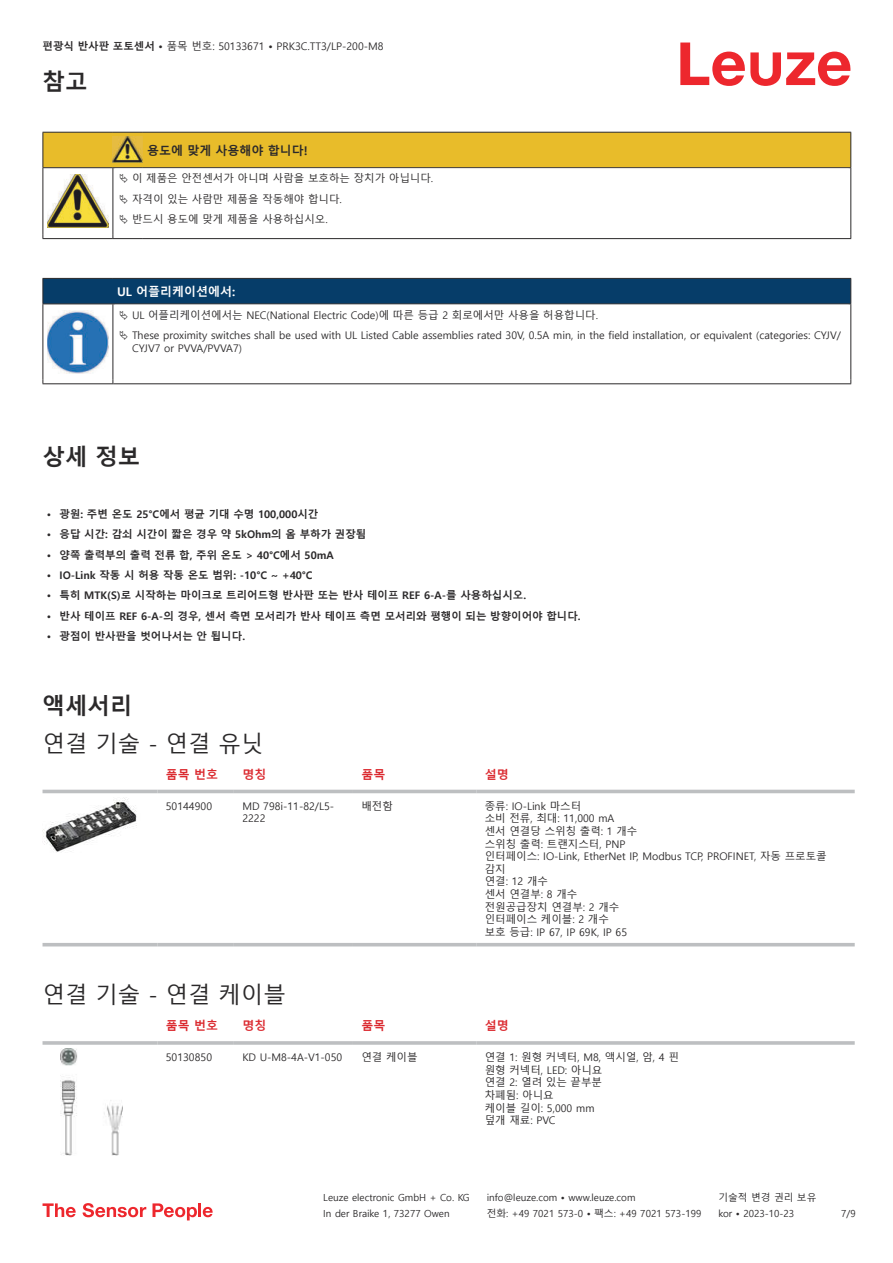
<style>
.page{position:relative;width:893px;height:1263px;background:#fff}
.page>*{position:absolute;margin:0;border:0;box-sizing:border-box;transform-origin:0 0}
.t1{font:22.5px "Malgun Gothic";color:#2b292a}
.t2{font:700 22.5px "Malgun Gothic";color:#2b292a}
.t3{font:700 12px "Malgun Gothic";color:#db2a30}
.t4{font:700 12px "Malgun Gothic";color:#2b292a}
.t5{font:700 12px "Malgun Gothic";color:#fff}
.t6{font:10.5px/12.6px "Malgun Gothic";color:#2b292a}
.t7{font:700 10.5px "Malgun Gothic";color:#2b292a}
.t8{font:9.75px "Malgun Gothic";color:#2b292a}
.s1{font-weight:700}
</style>
<div class="page">
<svg style="left:680px;top:43px;width:170px;height:43px"></svg>
<svg style="left:43px;top:789px;width:812px;height:158px"></svg>
<hr style="left:43px;top:790px;width:114px;height:3px;background:#bdbfc1">
<hr style="left:157px;top:790px;width:77px;height:3px;background:#bdbfc1">
<hr style="left:234px;top:790px;width:119px;height:3px;background:#bdbfc1">
<hr style="left:353px;top:790px;width:123px;height:3px;background:#bdbfc1">
<hr style="left:476px;top:790px;width:379px;height:3px;background:#bdbfc1">
<hr style="left:43px;top:943px;width:114px;height:3px;background:#bdbfc1">
<hr style="left:157px;top:943px;width:77px;height:3px;background:#bdbfc1">
<hr style="left:234px;top:943px;width:119px;height:3px;background:#bdbfc1">
<hr style="left:353px;top:943px;width:123px;height:3px;background:#bdbfc1">
<hr style="left:476px;top:943px;width:379px;height:3px;background:#bdbfc1">
<img style="left:43px;top:797px;width:97px;height:59px">
<hr style="left:43px;top:1041px;width:114px;height:4px;background:#bdbfc1">
<hr style="left:157px;top:1041px;width:77px;height:4px;background:#c8c9cb">
<hr style="left:234px;top:1041px;width:119px;height:4px;background:#c3c5c6">
<hr style="left:353px;top:1041px;width:123px;height:4px;background:#bdbfc1">
<hr style="left:476px;top:1041px;width:379px;height:4px;background:#c8c9cb">
<img style="left:60px;top:1049px;width:63px;height:106px">
<svg style="left:43px;top:1203px;width:33px;height:14px"></svg>
<svg style="left:83px;top:1203px;width:63px;height:14px"></svg>
<svg style="left:153px;top:1203px;width:44px;height:17px"></svg>
<hr style="left:198px;top:1203px;width:3px;height:14px;background:#ed272d">
<svg style="left:203px;top:1207px;width:10px;height:10px"></svg>
<hr style="left:43px;top:238px;width:70px;height:1px;background:#2b292a">
<hr style="left:113px;top:238px;width:30px;height:1px;background:#2b292a">
<hr style="left:143px;top:238px;width:708px;height:1px;background:#2b292a">
<hr style="left:43px;top:304px;width:1px;height:75px;background:#2b292a">
<hr style="left:113px;top:304px;width:1px;height:75px;background:#2b292a">
<hr style="left:850px;top:304px;width:1px;height:75px;background:#2b292a">
<hr style="left:43px;top:383px;width:70px;height:1px;background:#2b292a">
<hr style="left:113px;top:383px;width:738px;height:1px;background:#2b292a">
<img style="left:47px;top:358px;width:58px;height:15px">
<svg style="left:43px;top:132px;width:808px;height:106px"></svg>
<svg style="left:43px;top:278px;width:808px;height:80px"></svg>
<p class="t6" style="left:43px;top:40px;width:342px"><span class="s1">편광식 반사판 포토센서 •</span> 품목 번호: 50133671 <span class="s1">•</span> PRK3C.TT3/LP-200-M8</p>
<h1 class="t2" style="left:43px;top:69px;width:46px">참고</h1>
<p class="t4" style="left:147px;top:144px;width:162px">용도에 맞게 사용해야 합니다!</p>
<p class="t6" style="left:132px;top:169px;width:303px;line-height:20.2px">이 제품은 안전센서가 아니며 사람을 보호하는 장치가 아닙니다. 자격이 있는 사람만 제품을 작동해야 합니다.<br>반드시 용도에 맞게 제품을 사용하십시오.</p>
<p class="t5" style="left:117px;top:285px;width:120px">UL 어플리케이션에서:</p>
<p class="t6" style="left:132px;top:305px;width:710px;line-height:20.2px">UL 어플리케이션에서는 NEC(National Electric Code)에 따른 등급 2 회로에서만 사용을 허용합니다.<br>These proximity switches shall be used with UL Listed Cable assemblies rated 30V, 0.5A min, in the field installation, or equivalent (categories: CYJV/</p>
<p class="t6" style="left:132px;top:342px;width:112px">CYJV7 or PVVA/PVVA7)</p>
<h1 class="t2" style="left:43px;top:443px;width:99px">상세 정보</h1>
<p class="t7" style="left:47px;top:508px;width:273px">• 광원: 주변 온도 25°C에서 평균 기대 수명 100,000시간</p>
<p class="t7" style="left:47px;top:528px;width:321px">• 응답 시간: 감쇠 시간이 짧은 경우 약 5kOhm의 옴 부하가 권장됨</p>
<p class="t7" style="left:47px;top:549px;width:289px">• 양쪽 출력부의 출력 전류 합, 주위 온도 &gt; 40°C에서 50mA</p>
<p class="t7" style="left:47px;top:569px;width:267px">• IO-Link 작동 시 허용 작동 온도 범위: -10°C ~ +40°C</p>
<p class="t7" style="left:47px;top:589px;width:481px">• 특히 MTK(S)로 시작하는 마이크로 트리어드형 반사판 또는 반사 테이프 REF 6-A-를 사용하십시오.</p>
<p class="t7" style="left:47px;top:610px;width:535px">• 반사 테이프 REF 6-A-의 경우, 센서 측면 모서리가 반사 테이프 측면 모서리와 평행이 되는 방향이어야 합니다.</p>
<p class="t7" style="left:47px;top:630px;width:200px">• 광점이 반사판을 벗어나서는 안 됩니다.</p>
<h1 class="t2" style="left:43px;top:692px;width:91px">액세서리</h1>
<h1 class="t1" style="left:43px;top:731px;width:222px">연결 기술 - 연결 유닛</h1>
<p class="t3" style="left:166px;top:767px;width:54px">품목 번호</p>
<p class="t3" style="left:242px;top:767px;width:25px">명칭</p>
<p class="t3" style="left:361px;top:767px;width:25px">품목</p>
<p class="t3" style="left:485px;top:767px;width:25px">설명</p>
<p class="t6" style="left:166px;top:800px;width:48px">50144900</p>
<p class="t6" style="left:242px;top:800px;width:93px">MD 798i-11-82/L5-<br>2222</p>
<p class="t6" style="left:361px;top:800px;width:33px">배전함</p>
<p class="t6" style="left:485px;top:800px;width:343px">종류: IO-Link 마스터<br>소비 전류, 최대: 11,000 mA<br>센서 연결당 스위칭 출력: 1 개수<br>스위칭 출력: 트랜지스터, PNP<br>인터페이스: IO-Link, EtherNet IP, Modbus TCP, PROFINET, 자동 프로토콜 감지<br>연결: 12 개수<br>센서 연결부: 8 개수<br>전원공급장치 연결부: 2 개수<br>인터페이스 케이블: 2 개수<br>보호 등급: IP 67, IP 69K, IP 65</p>
<h1 class="t1" style="left:43px;top:982px;width:245px">연결 기술 - 연결 케이블</h1>
<p class="t3" style="left:166px;top:1019px;width:54px">품목 번호</p>
<p class="t3" style="left:242px;top:1019px;width:25px">명칭</p>
<p class="t3" style="left:361px;top:1019px;width:25px">품목</p>
<p class="t3" style="left:485px;top:1019px;width:25px">설명</p>
<p class="t6" style="left:166px;top:1051px;width:48px">50130850</p>
<p class="t6" style="left:242px;top:1051px;width:101px">KD U-M8-4A-V1-050</p>
<p class="t6" style="left:361px;top:1051px;width:58px">연결 케이블</p>
<p class="t6" style="left:485px;top:1051px;width:196px">연결 1: 원형 커넥터, M8, 액시얼, 암, 4 핀 원형 커넥터, LED: 아니요<br>연결 2: 열려 있는 끝부분<br>차폐됨: 아니요<br>케이블 길이: 5,000 mm<br>덮개 재료: PVC</p>
<p class="t8" style="left:323px;top:1192px;width:148px">Leuze electronic GmbH + Co. KG</p>
<p class="t8" style="left:487px;top:1192px;width:150px">info@leuze.com • www.leuze.com</p>
<p class="t8" style="left:718px;top:1192px;width:100px">기술적 변경 권리 보유</p>
<p class="t8" style="left:323px;top:1208px;width:128px">In der Braike 1, 73277 Owen</p>
<p class="t8" style="left:487px;top:1208px;width:216px">전화: +49 7021 573-0 • 팩스: +49 7021 573-199</p>
<p class="t8" style="left:718px;top:1208px;width:77px">kor • 2023-10-23</p>
<p class="t8" style="left:841px;top:1208px;width:16px">7/9</p>
</div>
